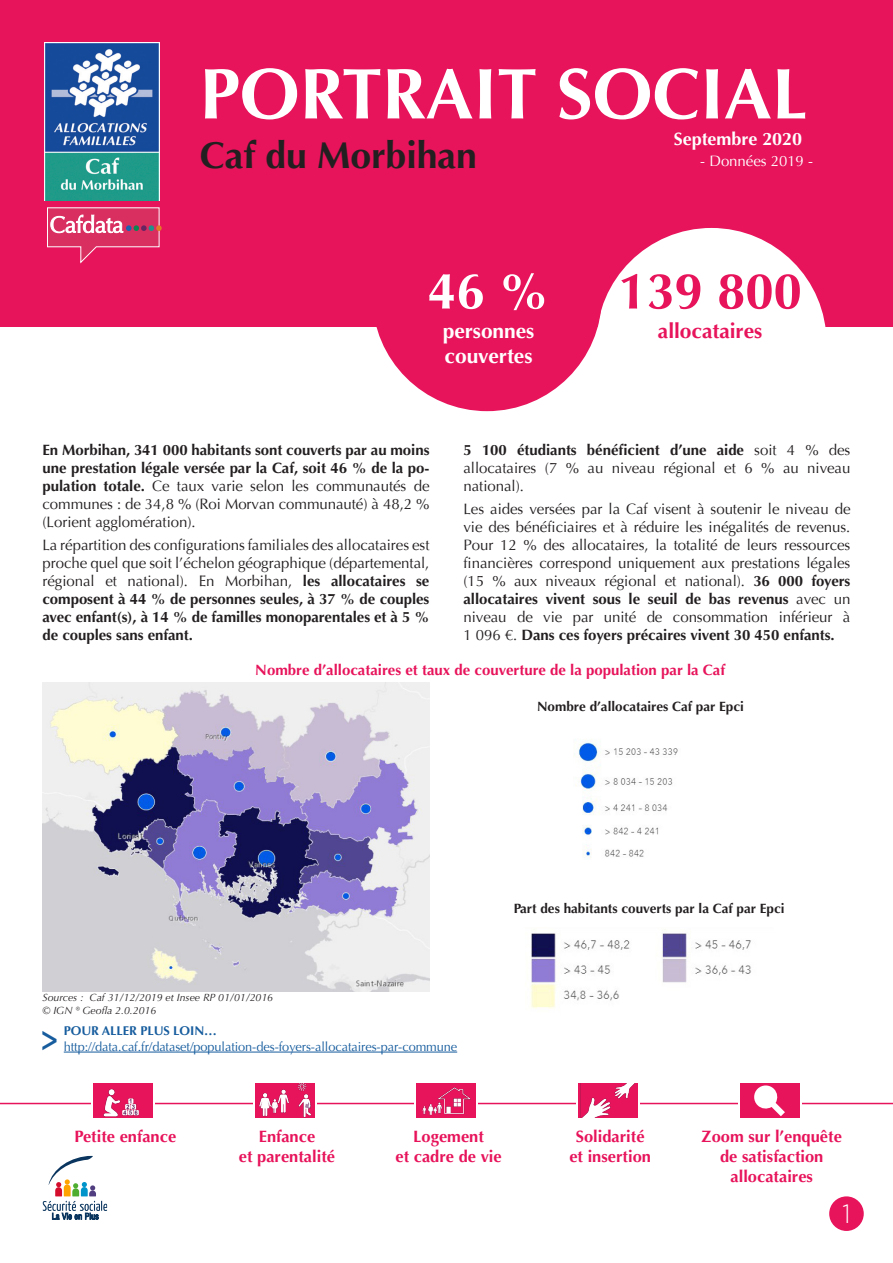
<style>
.page{position:relative;width:893px;height:1263px;background:#fff}
.page>*{position:absolute;margin:0;border:0;box-sizing:border-box;transform-origin:0 0}
.Intro_ZOOM{font:700 72px "Optima";letter-spacing:-.005em;color:#fff}
.Intro_ZOOM-2{font:700 51px "Optima";letter-spacing:-.005em;color:#e7135b}
.Intro_ZOOM-3{font:700 51px "Optima";color:#fff}
.Intro_ZOOM-4{font:700 37.5px "Optima";letter-spacing:-.005em;color:#231f20}
.Aller_plus_loin{font:700 37.2px "Optima";color:#175d9e;scale:.75 1}
.t1{font:300 26.4px "Gotham";color:#fff;scale:.91 1}
.Intro_ZOOM-5{font:700 21px/25.2px "Optima";letter-spacing:-.005em;color:#fff}
.Intro_ZOOM-6{font:700 21px "Optima";letter-spacing:-.005em;color:#e7135b}
.Date{font:700 18px "Optima";letter-spacing:-.005em;color:#fff}
.SOMMAIRE{font:700 16.5px/19.8px "Optima";color:#e7135b;text-align:center}
.texte_courant_1_av{font:15px/18px "Optima";letter-spacing:-.005em;color:#231f20;text-align:justify}
.texte_courant_1_av-2{font:700 15px/18px "Optima";letter-spacing:-.005em;color:#231f20;text-align:justify}
.Titre_dataviz_centre{font:700 15px "Optima";color:#e7135b}
.Date-2{font:15px "Optima";letter-spacing:-.005em;color:#fff}
.Titre_dataviz_centre-2{font:700 13.5px "Optima";color:#231f20}
.Lien{font:12.75px "Optima";letter-spacing:-.005em;color:#175d9e}
.Aller_plus_loin-2{font:700 12.75px "Optima";letter-spacing:-.005em;color:#175d9e}
.Source_tableau_Carte{font:italic 10.5px "Optima";color:#231f20}
.s1{font-weight:400}
.s2{font-weight:700}
</style>
<div class="page">
<div style="left:0;top:0;width:893px;height:326px;background:#e7135b"></div>
<svg style="left:596px;top:228px;width:230px;height:104px;fill:#fff"></svg>
<div style="left:372px;top:182px;width:230px;height:229px;background:#e7135b;border-radius:50%"></div>
<img style="left:45px;top:43px;width:114px;height:157px">
<svg style="left:47px;top:207px;width:115px;height:57px"></svg>
<hr style="left:0;top:1103px;width:893px;height:1px;background:#e7135b">
<svg style="left:43px;top:1156px;width:64px;height:64px"></svg>
<div style="left:92px;top:1081px;width:63px;height:38px;background:linear-gradient(to right,#e7135b,#e7135b)"></div>
<img style="left:94px;top:1083px;width:59px;height:34px">
<svg style="left:253px;top:1083px;width:64px;height:35px"></svg>
<div style="left:255px;top:1083px;width:59px;height:34px;background:#e7135b"></div>
<img style="left:259px;top:1083px;width:53px;height:34px">
<div style="left:415px;top:1081px;width:63px;height:38px;background:linear-gradient(to right,#e7135b,#e7135b)"></div>
<div style="left:417px;top:1083px;width:59px;height:34px;background:#e7135b"></div>
<img style="left:422px;top:1087px;width:49px;height:28px">
<svg style="left:576px;top:1103px;width:64px;height:15px"></svg>
<div style="left:578px;top:1083px;width:60px;height:34px;background:#e7135b"></div>
<img style="left:580px;top:1083px;width:55px;height:34px">
<div style="left:738px;top:1081px;width:63px;height:38px;background:linear-gradient(to right,#e7135b,#e7135b)"></div>
<div style="left:740px;top:1083px;width:59px;height:34px;background:#e7135b"></div>
<svg style="left:754px;top:1085px;width:31px;height:31px"></svg>
<div style="left:829px;top:1196px;width:35px;height:35px;background:#e7135b;border-radius:50%"></div>
<hr style="left:64px;top:1052px;width:393px;height:1px;background:#175d9e">
<img style="left:43px;top:682px;width:386px;height:309px">
<img style="left:576px;top:739px;width:102px;height:119px">
<img style="left:530px;top:933px;width:221px;height:76px">
<p class="Intro_ZOOM" style="left:200px;top:52px;width:609px">PORTRAIT SOCIAL</p>
<p class="Intro_ZOOM-4" style="left:200px;top:133px;width:279px">Caf du Morbihan</p>
<p class="Date" style="left:674px;top:128px;width:130px">Septembre 2020</p>
<p class="Date-2" style="left:700px;top:152px;width:114px">- Données 2019 -</p>
<p class="Intro_ZOOM-3" style="left:428px;top:261px;width:123px">46 %</p>
<p class="Intro_ZOOM-5" style="left:443px;top:318px;width:93px">personnes couvertes</p>
<p class="Intro_ZOOM-2" style="left:618px;top:261px;width:185px">139 800</p>
<p class="Intro_ZOOM-6" style="left:658px;top:319px;width:106px">allocataires</p>
<p class="texte_courant_1_av-2" style="left:43px;top:441px;width:388px">En Morbihan, 341 000 habitants sont couverts par au moins une prestation légale versée par la Caf, soit 46 % de la po&shy;pulation totale. <span class="s1">Ce taux varie selon les communautés de communes : de 34,8 % (Roi Morvan communauté) à 48,2 % (Lorient agglomération).</span></p>
<p class="texte_courant_1_av" style="left:43px;top:536px;width:388px">La répartition des configurations familiales des allocataires est proche quel que soit l’échelon géographique (départemental, régional et national). En Morbihan, <span class="s2">les allocataires se composent à 44 % de personnes seules, à 37 % de couples avec enfant(s), à 14 % de familles monoparentales et à 5 % de couples sans enfant.</span></p>
<p class="texte_courant_1_av" style="left:463px;top:441px;width:388px"><span class="s2">5 100 étudiants bénéficient d’une aide</span> soit 4 % des allocataires (7 % au niveau régional et 6 % au niveau national).</p>
<p class="texte_courant_1_av" style="left:463px;top:500px;width:388px">Les aides versées par la Caf visent à soutenir le niveau de vie des bénéficiaires et à réduire les inégalités de revenus.<br>Pour 12 % des allocataires, la totalité de leurs ressources financières correspond uniquement aux prestations légales (15 % aux niveaux régional et national). <span class="s2">36 000 foyers allocataires vivent sous le seuil de bas revenus</span> avec un niveau de vie par unité de consommation inférieur à 1 096 €. <span class="s2">Dans ces foyers précaires vivent 30 450 enfants.</span></p>
<p class="Titre_dataviz_centre" style="left:255px;top:661px;width:471px">Nombre d’allocataires et taux de couverture de la population par la Caf</p>
<p class="Titre_dataviz_centre-2" style="left:537px;top:698px;width:208px">Nombre d’allocataires Caf par Epci</p>
<p class="Source_tableau_Carte" style="left:43px;top:991px;width:232px">Sources : Caf 31/12/2019 et Insee RP 01/01/2016</p>
<p class="Source_tableau_Carte" style="left:43px;top:1004px;width:115px">© IGN ® Geofla 2.0.2016</p>
<p class="Aller_plus_loin" style="left:41px;top:1016px;width:24px">&gt;</p>
<p class="Aller_plus_loin-2" style="left:64px;top:1024px;width:155px">POUR ALLER PLUS LOIN…</p>
<p class="Lien" style="left:64px;top:1039px;width:395px">http://data.caf.fr/dataset/population-des-foyers-allocataires-par-commune</p>
<p class="Titre_dataviz_centre-2" style="left:514px;top:900px;width:272px">Part des habitants couverts par la Caf par Epci</p>
<p class="SOMMAIRE" style="left:75px;top:1127px;width:103px">Petite enfance</p>
<p class="SOMMAIRE" style="left:239px;top:1127px;width:98px">Enfance<br>et parentalité</p>
<p class="SOMMAIRE" style="left:395px;top:1127px;width:108px">Logement<br>et cadre de vie</p>
<p class="SOMMAIRE" style="left:702px;top:1127px;width:142px">Zoom sur l’enquête de satisfaction allocataires</p>
<p class="SOMMAIRE" style="left:569px;top:1127px;width:83px">Solidarité et insertion</p>
<p class="t1" style="left:842px;top:1197px;width:10px">1</p>
</div>
